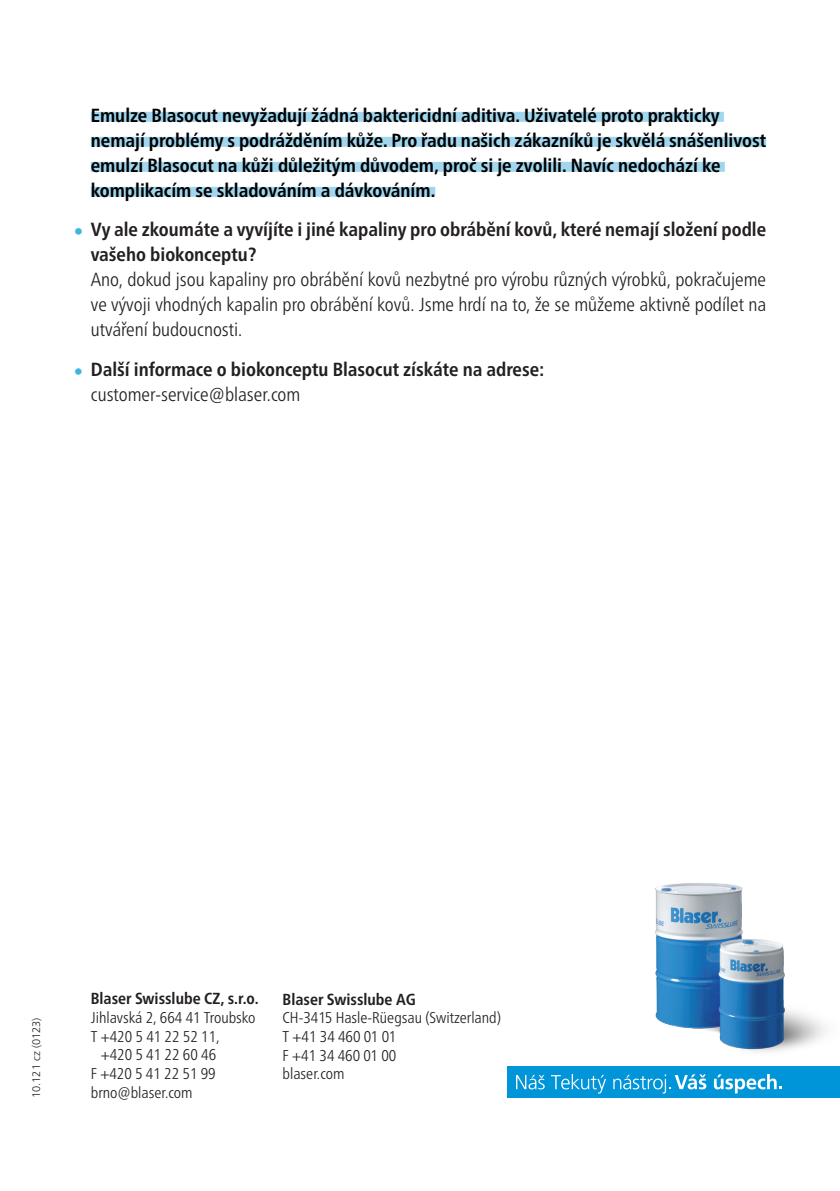
<style>
.page{position:relative;width:840px;height:1191px;background:#fff}
.page>*{position:absolute;margin:0;border:0;box-sizing:border-box;transform-origin:0 0}
.t1{font:700 condensed 19px/25px "Frutiger Neue LTW1 G";color:#000}
.t2{font:300 condensed 19px/25px "Frutiger Neue LTW1 G";color:#231f20;text-align:justify}
.t3{font:700 condensed 19px/25px "Frutiger Neue LTW1 G";color:#231f20}
.t4{font:700 condensed 16px "Frutiger Neue LTW1 G";color:#231f20}
.t5{font:300 condensed 15.6px/18.8px "Frutiger Neue LTW1 G";color:#231f20}
.t6{font:300 11px "Frutiger";color:#231f20}
.s1{font-family:"Frutiger";font-stretch:normal;color:#3cb6df}
.s2{font-weight:400;color:#3cb6df}
.s3{font-weight:300}
</style>
<div class="page">
<div style="left:91px;top:112px;width:632px;height:10px;background:#a1d6ee"></div>
<div style="left:91px;top:137px;width:674px;height:10px;background:#a1d6ee"></div>
<div style="left:91px;top:162px;width:633px;height:10px;background:#a1d6ee"></div>
<div style="left:91px;top:187px;width:344px;height:10px;background:#a1d6ee"></div>
<img style="left:655px;top:883px;width:171px;height:169px">
<div style="left:507px;top:1066px;width:332px;height:32px;background:#0095d9"></div>
<svg style="left:516px;top:1074px;width:28px;height:15px"></svg>
<svg style="left:551px;top:1074px;width:54px;height:19px"></svg>
<svg style="left:613px;top:1074px;width:93px;height:19px"></svg>
<svg style="left:713px;top:1074px;width:68px;height:19px"></svg>
<p class="t1" style="left:91px;top:101px;width:676px">Emulze Blasocut nevyžadují žádná baktericidní aditiva. Uživatelé proto prakticky nemají problémy s podrážděním kůže. Pro řadu našich zákazníků je skvělá snášenlivost emulzí Blasocut na kůži důležitým důvodem, proč si je zvolili. Navíc nedochází ke komplikacím se skladováním a dávkováním.</p>
<p class="t3" style="left:91px;top:215px;width:676px;text-indent:-17px"><span class="s1">•</span> Vy ale zkoumáte a vyvíjíte i jiné kapaliny pro obrábění kovů, které nemají složení podle vašeho biokonceptu?</p>
<p class="t2" style="left:91px;top:266px;width:676px">Ano, dokud jsou kapaliny pro obrábění kovů nezbytné pro výrobu různých výrobků, pokračujeme ve vývoji vhodných kapalin pro obrábění kovů. Jsme hrdí na to, že se můžeme aktivně podílet na utváření budoucnosti.</p>
<p class="t3" style="left:91px;top:355px;width:455px;text-indent:-17px"><span class="s2">•</span> Další informace o biokonceptu Blasocut získáte na adrese: <span class="s3">customer-service@blaser.com</span></p>
<p class="t6" style="left:30px;top:1098px;width:82px;rotate:-90deg">10.121 cz (0123)</p>
<p class="t4" style="left:91px;top:986px;width:169px">Blaser Swisslube CZ, s.r.o.</p>
<p class="t5" style="left:91px;top:1006px;width:166px">Jihlavská 2, 664 41 Troubsko</p>
<p class="t5" style="left:91px;top:1025px;width:130px">T +420 5 41 22 52 11,</p>
<p class="t5" style="left:101px;top:1044px;width:117px">+420 5 41 22 60 46</p>
<p class="t5" style="left:91px;top:1063px;width:126px">F +420 5 41 22 51 99</p>
<p class="t5" style="left:91px;top:1081px;width:103px">brno@blaser.com</p>
<p class="t4" style="left:282px;top:987px;width:135px">Blaser Swisslube AG</p>
<p class="t5" style="left:282px;top:1007px;width:220px">CH-3415 Hasle-Rüegsau (Switzerland)<br>T +41 34 460 01 01<br>F +41 34 460 01 00<br>blaser.com</p>
</div>
